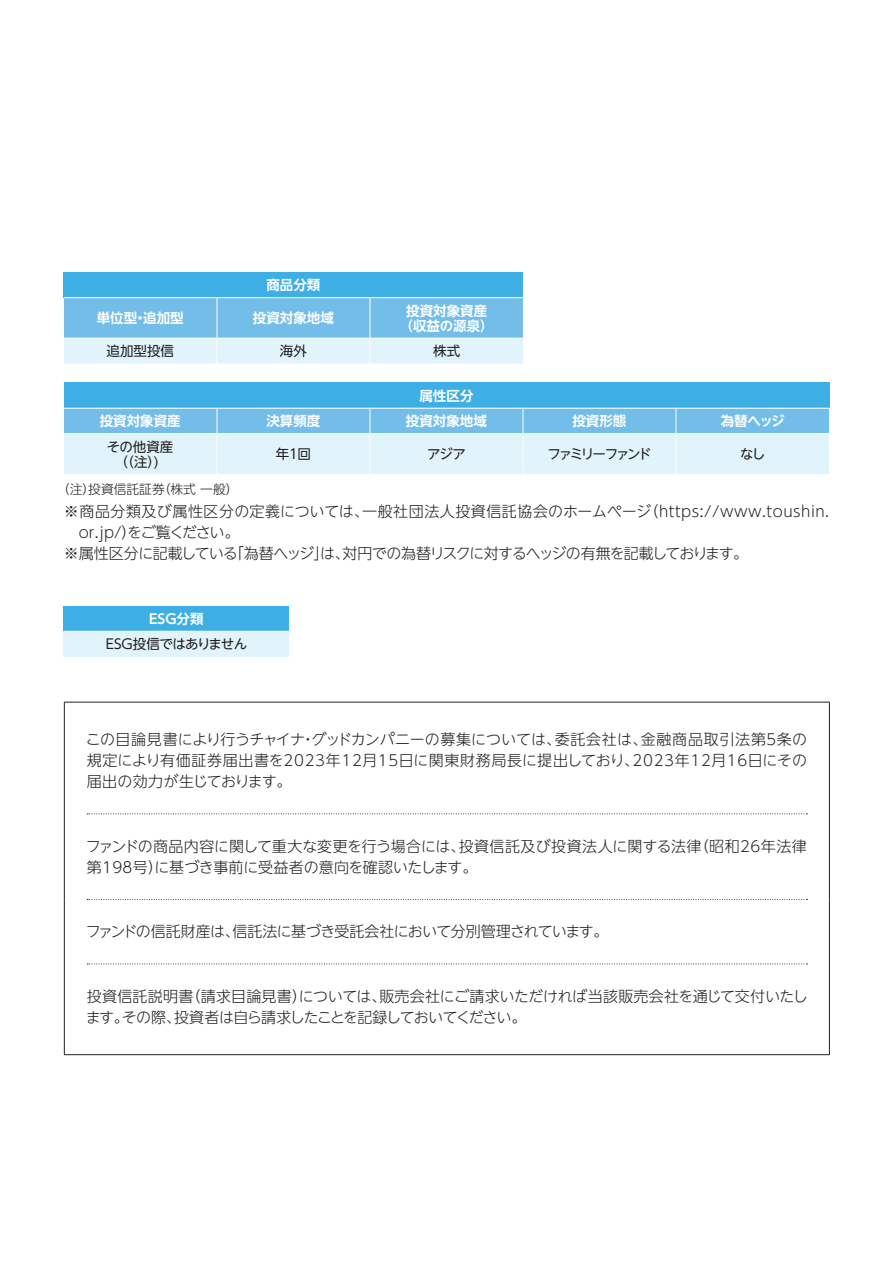
<style>
.page{position:relative;width:893px;height:1263px;background:#fff}
.page>*{position:absolute;margin:0;border:0;box-sizing:border-box;transform-origin:0 0}
.t1{font:300 15px/21px "UD Shin Go NT Pro";letter-spacing:-.005em;color:#231f20;text-align:justify}
.t2{font:300 15px/21px "UD Shin Go NT Pro";letter-spacing:-.025em;color:#231f20}
.t3{font:300 15px "UD Shin Go NT Pro";letter-spacing:.035em;color:#231f20}
.t4{font:300 15px "UD Shin Go NT Pro";letter-spacing:-.065em;color:#231f20}
.t5{font:300 15px "UD Shin Go NT Pro";letter-spacing:-.04em;color:#231f20}
.t6{font:300 15px "UD Shin Go NT Pro";letter-spacing:-.085em;color:#231f20}
.t7{font:700 13.5px/15px "UD Shin Go NT Pro De";color:#fff;text-align:center}
.t8{font:13.5px/15px "UD Shin Go NT Pro";letter-spacing:-.045em;color:#231f20;text-align:center}
.t9{font:13.5px "UD Shin Go NT Pro";letter-spacing:-.175em;color:#231f20}
.t10{font:300 12.75px "UD Shin Go NT Pro";color:#231f20}
</style>
<div class="page">
<div style="left:64px;top:272px;width:459px;height:26px;background:#3eafe4"></div>
<hr style="left:64px;top:297px;width:153px;height:1px;background:#fff">
<hr style="left:217px;top:297px;width:153px;height:1px;background:#fff">
<hr style="left:370px;top:297px;width:153px;height:1px;background:#fff">
<svg style="left:64px;top:298px;width:459px;height:66px;background:#a0d3f0"></svg>
<div style="left:64px;top:383px;width:765px;height:25px;background:#3eafe4"></div>
<svg style="left:64px;top:408px;width:765px;height:66px;background:#b9e0f5"></svg>
<hr style="left:676px;top:434px;width:1px;height:40px;background:#fff">
<svg style="left:87px;top:813px;width:720px;height:1px"></svg>
<svg style="left:87px;top:899px;width:720px;height:1px"></svg>
<svg style="left:87px;top:963px;width:720px;height:1px"></svg>
<svg style="left:65px;top:702px;width:22px;height:1px"></svg>
<hr style="left:64px;top:702px;width:1px;height:112px;background:#231f20">
<hr style="left:87px;top:702px;width:720px;height:1px;background:#231f20">
<svg style="left:807px;top:702px;width:22px;height:1px"></svg>
<hr style="left:829px;top:702px;width:1px;height:112px;background:#231f20">
<hr style="left:64px;top:814px;width:1px;height:85px;background:#231f20">
<hr style="left:829px;top:814px;width:1px;height:85px;background:#231f20">
<hr style="left:64px;top:899px;width:1px;height:65px;background:#231f20">
<hr style="left:829px;top:899px;width:1px;height:65px;background:#231f20">
<hr style="left:64px;top:964px;width:1px;height:90px;background:#231f20">
<hr style="left:829px;top:964px;width:1px;height:90px;background:#231f20">
<svg style="left:64px;top:1054px;width:23px;height:1px"></svg>
<hr style="left:87px;top:1054px;width:720px;height:1px;background:#231f20">
<svg style="left:807px;top:1054px;width:23px;height:1px"></svg>
<div style="left:64px;top:606px;width:225px;height:25px;background:#3eafe4"></div>
<div style="left:64px;top:631px;width:225px;height:26px;background:#e1f4fc"></div>
<hr style="left:64px;top:631px;width:225px;height:1px;background:#fff">
<p class="t7" style="left:266px;top:277px;width:55px">商品分類</p>
<p class="t7" style="left:97px;top:310px;width:88px">単位型・追加型</p>
<p class="t7" style="left:253px;top:310px;width:82px">投資対象地域</p>
<p class="t7" style="left:399px;top:302px;width:96px">投資対象資産（収益の源泉）</p>
<p class="t8" style="left:107px;top:343px;width:69px">追加型投信</p>
<p class="t8" style="left:280px;top:343px;width:28px">海外</p>
<p class="t8" style="left:433px;top:343px;width:28px">株式</p>
<p class="t7" style="left:419px;top:388px;width:55px">属性区分</p>
<p class="t7" style="left:100px;top:413px;width:82px">投資対象資産</p>
<p class="t7" style="left:266px;top:413px;width:55px">決算頻度</p>
<p class="t7" style="left:406px;top:413px;width:82px">投資対象地域</p>
<p class="t7" style="left:572px;top:413px;width:55px">投資形態</p>
<p class="t7" style="left:721px;top:413px;width:66px">為替ヘッジ</p>
<p class="t8" style="left:107px;top:438px;width:68px">その他資産（（注）)</p>
<p class="t8" style="left:276px;top:446px;width:37px">年１回</p>
<p class="t8" style="left:427px;top:446px;width:40px">アジア</p>
<p class="t9" style="left:548px;top:443px;width:106px">ファミリーファンド</p>
<p class="t8" style="left:740px;top:446px;width:27px">なし</p>
<p class="t10" style="left:57px;top:479px;width:183px">（注）投資信託証券（株式 一般）</p>
<p class="t3" style="left:64px;top:499px;width:767px">※商品分類及び属性区分の定義については、一般社団法人投資信託協会のホームページ（https://www.toushin.</p>
<p class="t6" style="left:79px;top:520px;width:162px">or.jp/）をご覧ください。</p>
<p class="t4" style="left:64px;top:541px;width:686px">※属性区分に記載している「為替ヘッジ」は、対円での為替リスクに対するヘッジの有無を記載しております。</p>
<p class="t7" style="left:149px;top:611px;width:56px">ESG分類</p>
<p class="t8" style="left:106px;top:636px;width:143px">ESG投信ではありません</p>
<p class="t1" style="left:86px;top:729px;width:723px">この目論見書により行うチャイナ・グッドカンパニーの募集については、委託会社は、金融商品取引法第５条の規定により有価証券届出書を2023年12月15日に関東財務局長に提出しており、2023年12月16日にその届出の効力が生じております。</p>
<p class="t1" style="left:86px;top:835px;width:722px">ファンドの商品内容に関して重大な変更を行う場合には、投資信託及び投資法人に関する法律（昭和26年法律第198号）に基づき事前に受益者の意向を確認いたします。</p>
<p class="t5" style="left:86px;top:919px;width:524px">ファンドの信託財産は、信託法に基づき受託会社において分別管理されています。</p>
<p class="t2" style="left:86px;top:985px;width:724px">投資信託説明書（請求目論見書）については、販売会社にご請求いただければ当該販売会社を通じて交付いたします。その際、投資者は自ら請求したことを記録しておいてください。</p>
</div>
